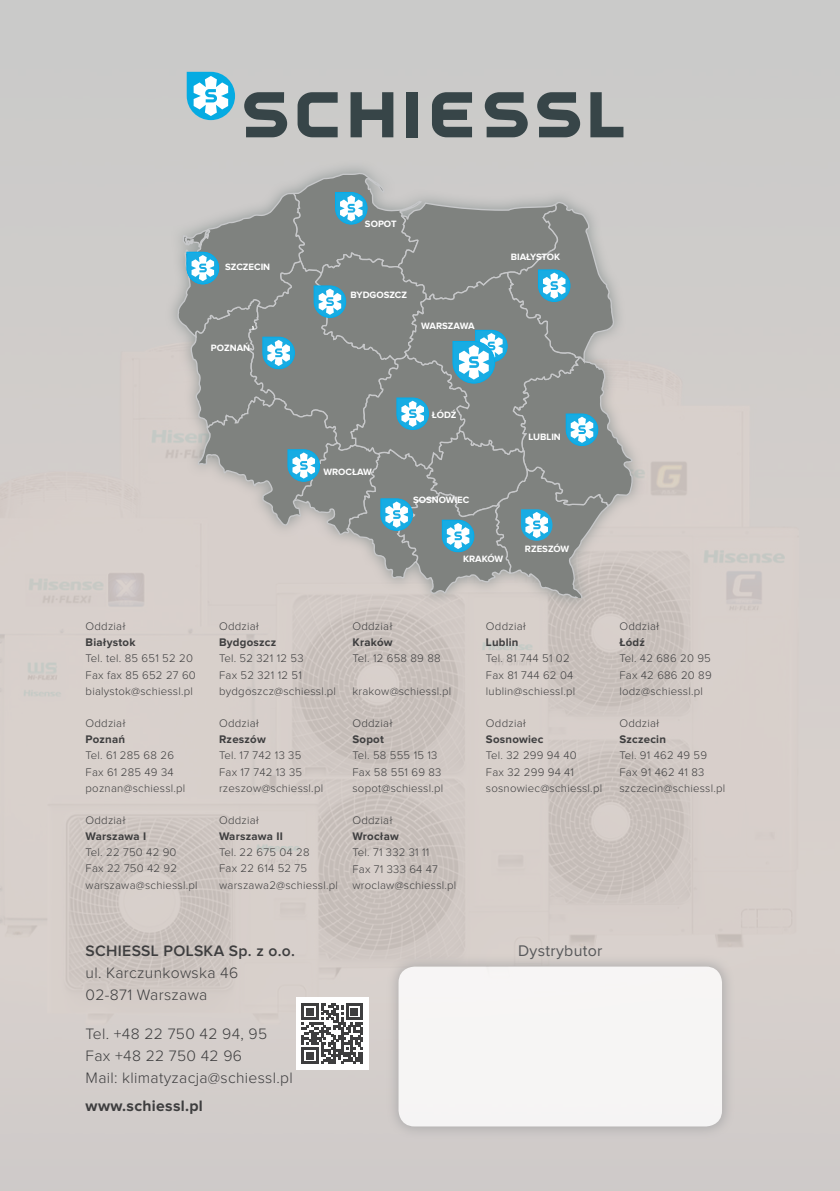
<style>
.page{position:relative;width:840px;height:1191px;background:#fff}
.page>*{position:absolute;margin:0;border:0;box-sizing:border-box;transform-origin:0 0}
.t1{font:16px "Proxima Nova";letter-spacing:.02em;color:#57585a}
.t2{font:300 15.6px/22px "Proxima Nova";letter-spacing:.02em;color:#3e3e3f}
.t3{font:600 15.6px "Proxima Nova";letter-spacing:.02em;color:#3e3e3f}
.t4{font:700 15.6px "Proxima Nova";letter-spacing:.02em;color:#3e3e3f}
.t5{font:300 11.4px/16px "Proxima Nova";letter-spacing:.02em;color:#3e3e3f}
.t6{font:700 11.4px "Proxima Nova";letter-spacing:.02em;color:#3e3e3f}
.t7{font:700 9.6px "Proxima Nova";color:#fff}
</style>
<div class="page">
<img style="left:0;top:0;width:839px;height:1191px">
<div style="left:164px;top:160px;width:481px;height:451px;background:#7d8887;opacity:.75"></div>
<svg style="left:177px;top:173px;width:455px;height:425px;background:#969c9c"></svg>
<svg style="left:187px;top:72px;width:48px;height:48px"></svg>
<svg style="left:350px;top:92px;width:43px;height:45px;background:#6e7778"></svg>
<div style="left:406px;top:92px;width:12px;height:45px;background:#374548"></div>
<svg style="left:590px;top:92px;width:33px;height:45px"></svg>
<svg style="left:297px;top:92px;width:40px;height:45px;background:#787f80"></svg>
<svg style="left:431px;top:92px;width:41px;height:45px;background:#656e70"></svg>
<svg style="left:244px;top:92px;width:43px;height:45px;background:#697273"></svg>
<svg style="left:537px;top:92px;width:43px;height:45px;background:#6a7374"></svg>
<svg style="left:484px;top:92px;width:43px;height:45px;background:#6a7374"></svg>
<div style="left:385px;top:954px;width:349px;height:185px;background:#939598;opacity:.75"></div>
<div style="left:398px;top:966px;width:323px;height:160px;background:#f6f5f4;border-radius:16px"></div>
<div style="left:296px;top:997px;width:72px;height:73px;background:#fff"></div>
<svg style="left:301px;top:1003px;width:62px;height:61px"></svg>
<p class="t7" style="left:225px;top:262px;width:47px">SZCZECIN</p>
<p class="t7" style="left:211px;top:343px;width:41px">POZNAŃ</p>
<p class="t7" style="left:365px;top:220px;width:33px">SOPOT</p>
<p class="t7" style="left:350px;top:290px;width:58px">BYDGOSZCZ</p>
<p class="t7" style="left:421px;top:321px;width:55px">WARSZAWA</p>
<p class="t7" style="left:510px;top:252px;width:51px">BIAŁYSTOK</p>
<p class="t7" style="left:323px;top:468px;width:50px">WROCŁAW</p>
<p class="t7" style="left:431px;top:410px;width:26px">ŁÓDŹ</p>
<p class="t7" style="left:528px;top:432px;width:34px">LUBLIN</p>
<p class="t7" style="left:413px;top:495px;width:58px">SOSNOWIEC</p>
<p class="t7" style="left:463px;top:554px;width:42px">KRAKÓW</p>
<p class="t7" style="left:524px;top:544px;width:46px">RZESZÓW</p>
<p class="t5" style="left:86px;top:619px;width:41px">Oddział</p>
<p class="t6" style="left:86px;top:637px;width:51px">Białystok</p>
<p class="t5" style="left:86px;top:651px;width:112px">Tel. tel. 85 651 52 20<br>Fax fax 85 652 27 60 bialystok@schiessl.pl</p>
<p class="t5" style="left:86px;top:716px;width:41px">Oddział</p>
<p class="t6" style="left:86px;top:734px;width:41px">Poznań</p>
<p class="t5" style="left:86px;top:748px;width:101px">Tel. 61 285 68 26<br>Fax 61 285 49 34 poznan@schiessl.pl</p>
<p class="t5" style="left:86px;top:813px;width:41px">Oddział</p>
<p class="t6" style="left:86px;top:831px;width:62px">Warszawa I</p>
<p class="t5" style="left:86px;top:845px;width:113px">Tel. 22 750 42 90<br>Fax 22 750 42 92 warszawa@schiessl.pl</p>
<p class="t5" style="left:219px;top:619px;width:41px">Oddział</p>
<p class="t6" style="left:219px;top:637px;width:59px">Bydgoszcz</p>
<p class="t5" style="left:219px;top:651px;width:118px">Tel. 52 321 12 53<br>Fax 52 321 12 51 bydgoszcz@schiessl.pl</p>
<p class="t5" style="left:219px;top:716px;width:41px">Oddział</p>
<p class="t6" style="left:219px;top:734px;width:48px">Rzeszów</p>
<p class="t5" style="left:219px;top:748px;width:105px">Tel. 17 742 13 35<br>Fax 17 742 13 35 rzeszow@schiessl.pl</p>
<p class="t5" style="left:219px;top:813px;width:41px">Oddział</p>
<p class="t6" style="left:219px;top:831px;width:65px">Warszawa II</p>
<p class="t5" style="left:219px;top:845px;width:120px">Tel. 22 675 04 28<br>Fax 22 614 52 75 warszawa2@schiessl.pl</p>
<p class="t5" style="left:352px;top:619px;width:41px">Oddział</p>
<p class="t6" style="left:352px;top:637px;width:42px">Kraków</p>
<p class="t5" style="left:352px;top:651px;width:90px">Tel. 12 658 89 88</p>
<p class="t5" style="left:352px;top:683px;width:100px">krakow@schiessl.pl</p>
<p class="t5" style="left:352px;top:716px;width:41px">Oddział</p>
<p class="t6" style="left:352px;top:734px;width:33px">Sopot</p>
<p class="t5" style="left:352px;top:748px;width:92px">Tel. 58 555 15 13<br>Fax 58 551 69 83 sopot@schiessl.pl</p>
<p class="t5" style="left:352px;top:813px;width:41px">Oddział</p>
<p class="t6" style="left:352px;top:831px;width:48px">Wrocław</p>
<p class="t5" style="left:352px;top:845px;width:105px">Tel. 71 332 31 11<br>Fax 71 333 64 47 wroclaw@schiessl.pl</p>
<h2 class="t3" style="left:86px;top:943px;width:211px">SCHIESSL POLSKA Sp. z o.o.</h2>
<h2 class="t2" style="left:86px;top:962px;width:154px">ul. Karczunkowska 46<br>02-871 Warszawa</h2>
<h2 class="t2" style="left:86px;top:1023px;width:208px">Tel. +48 22 750 42 94, 95<br>Fax +48 22 750 42 96<br>Mail: klimatyzacja@schiessl.pl</h2>
<h2 class="t4" style="left:86px;top:1098px;width:119px">www.schiessl.pl</h2>
<p class="t5" style="left:485px;top:619px;width:41px">Oddział</p>
<p class="t6" style="left:485px;top:637px;width:34px">Lublin</p>
<p class="t5" style="left:485px;top:651px;width:91px">Tel. 81 744 51 02<br>Fax 81 744 62 04 lublin@schiessl.pl</p>
<p class="t5" style="left:485px;top:716px;width:41px">Oddział</p>
<p class="t6" style="left:485px;top:734px;width:59px">Sosnowiec</p>
<p class="t5" style="left:485px;top:748px;width:118px">Tel. 32 299 94 40<br>Fax 32 299 94 41 sosnowiec@schiessl.pl</p>
<p class="t5" style="left:619px;top:619px;width:41px">Oddział</p>
<p class="t6" style="left:619px;top:637px;width:27px">Łódź</p>
<p class="t5" style="left:619px;top:651px;width:94px;text-align:justify">Tel. 42 686 20 95<br>Fax 42 686 20 89 lodz@schiessl.pl</p>
<p class="t5" style="left:619px;top:716px;width:41px">Oddział</p>
<p class="t6" style="left:619px;top:734px;width:48px">Szczecin</p>
<p class="t5" style="left:619px;top:748px;width:107px">Tel. 91 462 49 59<br>Fax 91 462 41 83 szczecin@schiessl.pl</p>
<h1 class="t1" style="left:517px;top:943px;width:86px">Dystrybutor</h1>
</div>
